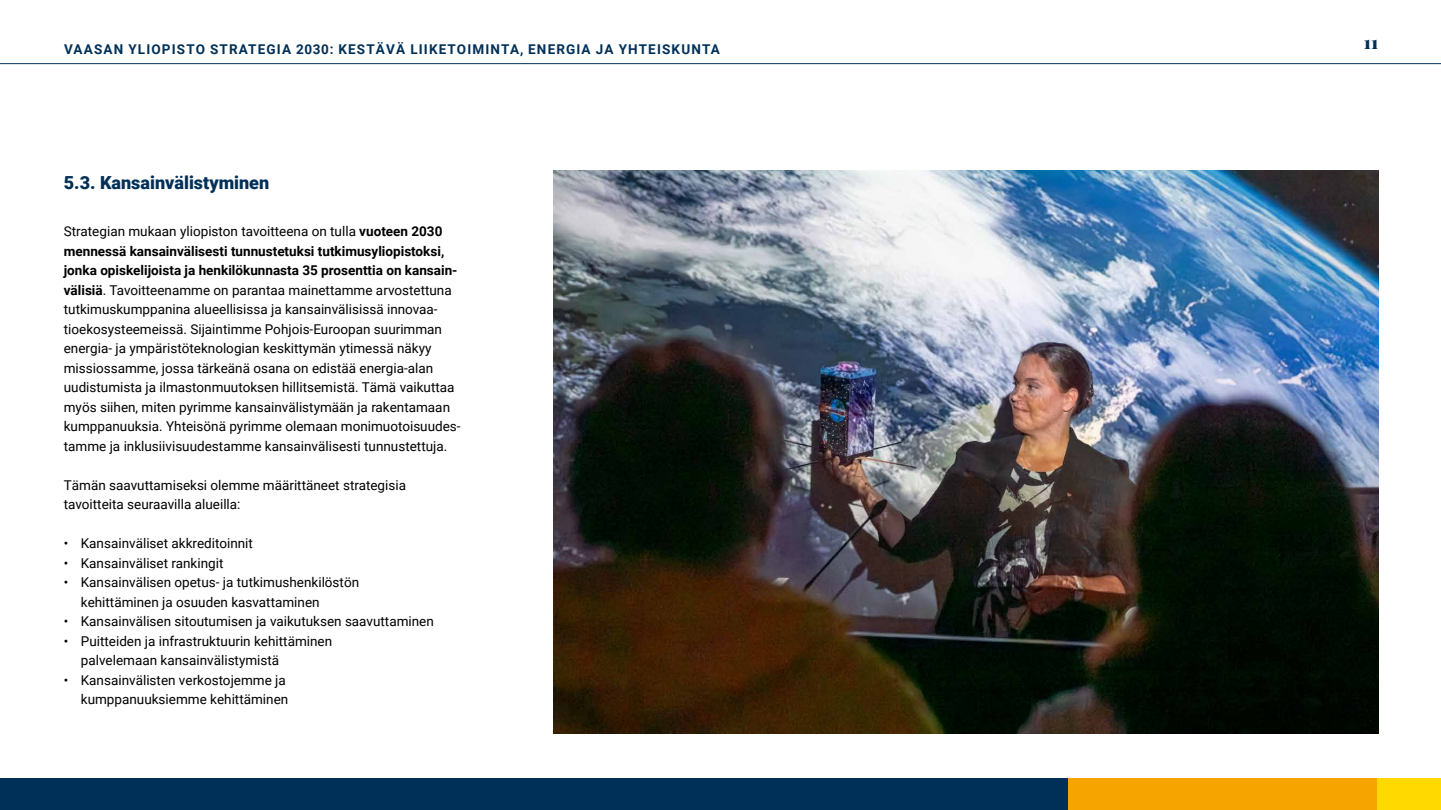
<style>
.page{position:relative;width:1441px;height:810px;background:#fff}
.page>*{position:absolute;margin:0;border:0;box-sizing:border-box;transform-origin:0 0}
.t1{font:900 18px "Roboto";color:#003057}
.t2{font:900 18px "Playfair Display";color:#003057}
.t3{font:13.5px/19.5px "Roboto";color:#000}
.t4{font:700 13.5px "Roboto";letter-spacing:.085em;color:#003057}
.s1{font-weight:700}
</style>
<div class="page">
<div style="left:1354px;top:778px;width:86px;height:32px;background:#ffd900"></div>
<div style="left:1067px;top:778px;width:309px;height:32px;background:#f6a500"></div>
<div style="left:0;top:778px;width:1067px;height:32px;background:#003057"></div>
<hr style="left:0;top:63px;width:1440px;height:1px;background:#003057">
<img style="left:553px;top:170px;width:825px;height:563px">
<p class="t4" style="left:64px;top:40px;width:657px">VAASAN YLIOPISTO STRATEGIA 2030: KESTÄVÄ LIIKETOIMINTA, ENERGIA JA YHTEISKUNTA</p>
<h1 class="t1" style="left:64px;top:170px;width:207px">5.3. Kansainvälistyminen</h1>
<p class="t3" style="left:64px;top:221px;width:398px">Strategian mukaan yliopiston tavoitteena on tulla <span class="s1">vuoteen 2030 mennessä kansainvälisesti tunnustetuksi tutkimusyliopistoksi, jonka opiskelijoista ja henkilökunnasta 35 prosenttia on kansain&shy;välisiä</span>. Tavoitteenamme on parantaa mainettamme arvostettuna tutkimuskumppanina alueellisissa ja kansainvälisissä innovaa&shy;tioekosysteemeissä. Sijaintimme Pohjois-Euroopan suurimman energia- ja ympäristöteknologian keskittymän ytimessä näkyy missiossamme, jossa tärkeänä osana on edistää energia-alan uudistumista ja ilmastonmuutoksen hillitsemistä. Tämä vaikuttaa myös siihen, miten pyrimme kansainvälistymään ja rakentamaan kumppanuuksia. Yhteisönä pyrimme olemaan monimuotoisuudes&shy;tamme ja inklusiivisuudestamme kansainvälisesti tunnustettuja.</p>
<p class="t3" style="left:64px;top:475px;width:344px">Tämän saavuttamiseksi olemme määrittäneet strategisia tavoitteita seuraavilla alueilla:</p>
<p class="t3" style="left:64px;top:533px;width:191px">• Kansainväliset akkreditoinnit</p>
<p class="t3" style="left:64px;top:553px;width:161px">• Kansainväliset rankingit</p>
<p class="t3" style="left:81px;top:572px;width:280px;text-indent:-17px">• Kansainvälisen opetus- ja tutkimushenkilöstön kehittäminen ja osuuden kasvattaminen</p>
<p class="t3" style="left:64px;top:611px;width:371px">• Kansainvälisen sitoutumisen ja vaikutuksen saavuttaminen</p>
<p class="t3" style="left:81px;top:631px;width:253px;text-indent:-17px">• Puitteiden ja infrastruktuurin kehittäminen palvelemaan kansainvälistymistä</p>
<p class="t3" style="left:64px;top:670px;width:226px;text-align:right">• Kansainvälisten verkostojemme ja kumppanuuksiemme kehittäminen</p>
<h1 class="t2" style="left:1363px;top:28px;width:16px">11</h1>
</div>
